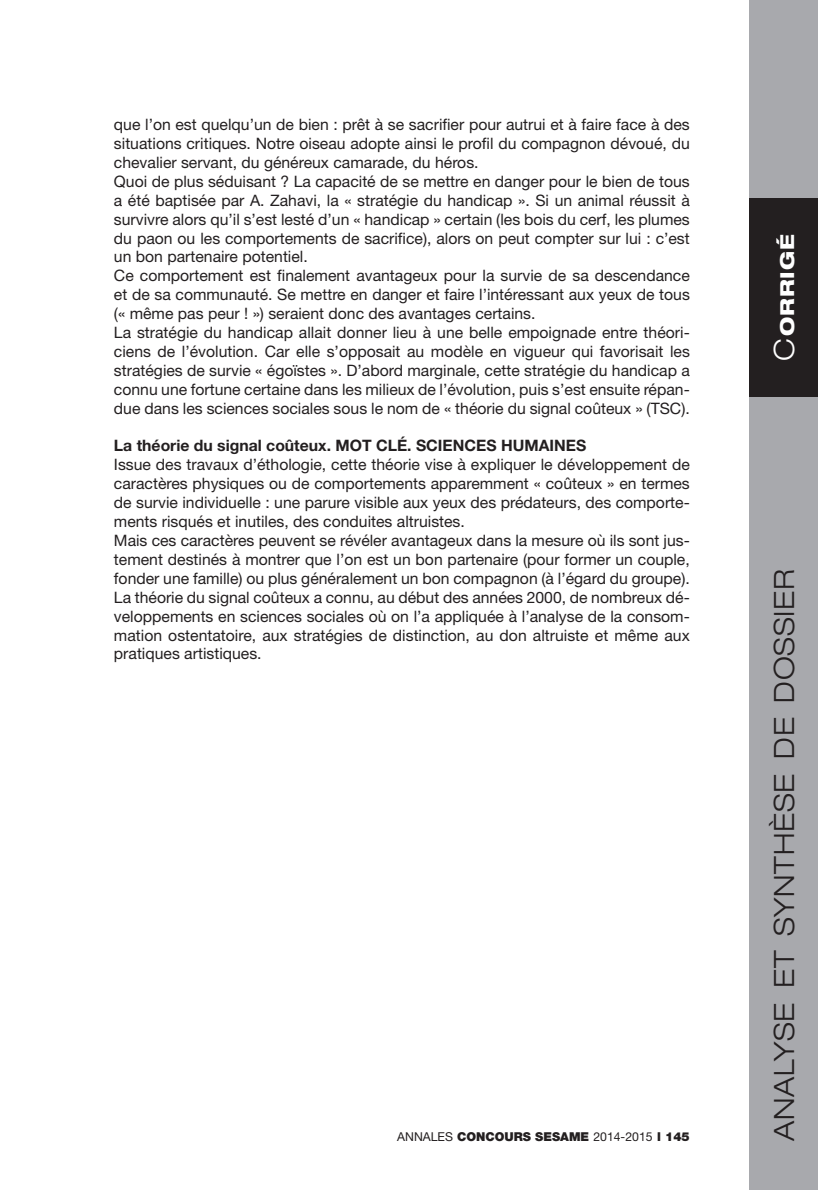
<style>
.page{position:relative;width:818px;height:1190px;background:#fff}
.page>*{position:absolute;margin:0;border:0;box-sizing:border-box;transform-origin:0 0}
.t1{font:300 expanded 28px "Helvetica Neue LT Std";letter-spacing:.03em;color:#231f20}
.t2{font:800 expanded 19.25px "Helvetica Neue LT Std";letter-spacing:.05em;color:#fff}
.t3{font:15.75px/18.9px "Helvetica Neue LT Std";color:#231f20}
.t4{font:700 15.75px "Helvetica Neue LT Std";color:#231f20}
.t5{font:900 12.25px "Helvetica Neue LT Std";color:#231f20}
.s1{font-weight:400}
.s2{font-weight:300;font-size:28px}
</style>
<div class="page">
<div style="left:749px;top:0;width:68px;height:1190px;background:#a8a9ad"></div>
<div style="left:749px;top:198px;width:68px;height:199px;background:#231f20"></div>
<p class="t3" style="left:114px;top:115px;width:577px">que l’on est quelqu’un de bien : prêt à se sacrifier pour autrui et à faire face à des situations critiques. Notre oiseau adopte ainsi le profil du compagnon dévoué, du chevalier servant, du généreux camarade, du héros.<br>Quoi de plus séduisant ? La capacité de se mettre en danger pour le bien de tous a été baptisée par A. Zahavi, la « stratégie du handicap ». Si un animal réussit à survivre alors qu’il s’est lesté d’un « handicap » certain (les bois du cerf, les plumes du paon ou les comportements de sacrifice), alors on peut compter sur lui : c’est un bon partenaire potentiel.<br>Ce comportement est finalement avantageux pour la survie de sa descendance et de sa communauté. Se mettre en danger et faire l’intéressant aux yeux de tous (« même pas peur ! ») seraient donc des avantages certains.<br>La stratégie du handicap allait donner lieu à une belle empoignade entre théori&shy;ciens de l’évolution. Car elle s’opposait au modèle en vigueur qui favorisait les stratégies de survie « égoïstes ». D’abord marginale, cette stratégie du handicap a connu une fortune certaine dans les milieux de l’évolution, puis s’est ensuite répan&shy;due dans les sciences sociales sous le nom de « théorie du signal coûteux » (TSC).</p>
<p class="t4" style="left:114px;top:436px;width:473px">La théorie du signal coûteux. MOT CLÉ. SCIENCES HUMAINES</p>
<p class="t3" style="left:114px;top:455px;width:577px">Issue des travaux d’éthologie, cette théorie vise à expliquer le développement de caractères physiques ou de comportements apparemment « coûteux » en termes de survie individuelle : une parure visible aux yeux des prédateurs, des comporte&shy;ments risqués et inutiles, des conduites altruistes.<br>Mais ces caractères peuvent se révéler avantageux dans la mesure où ils sont jus&shy;tement destinés à montrer que l’on est un bon partenaire (pour former un couple, fonder une famille) ou plus généralement un bon compagnon (à l’égard du groupe).<br>La théorie du signal coûteux a connu, au début des années 2000, de nombreux dé&shy;veloppements en sciences sociales où on l’a appliquée à l’analyse de la consom&shy;mation ostentatoire, aux stratégies de distinction, au don altruiste et même aux pratiques artistiques.</p>
<p class="t5" style="left:397px;top:1129px;width:294px"><span class="s1">ANNALES</span> CONCOURS SESAME <span class="s1">2014-2015</span> l 145</p>
<p class="t2" style="left:774px;top:361px;width:128px;rotate:-90deg"><span class="s2">C</span>ORRIGÉ</p>
<h1 class="t1" style="left:767px;top:1141px;width:574px;rotate:-90deg">ANALYSE ET SYNTHÈSE DE DOSSIER</h1>
</div>
